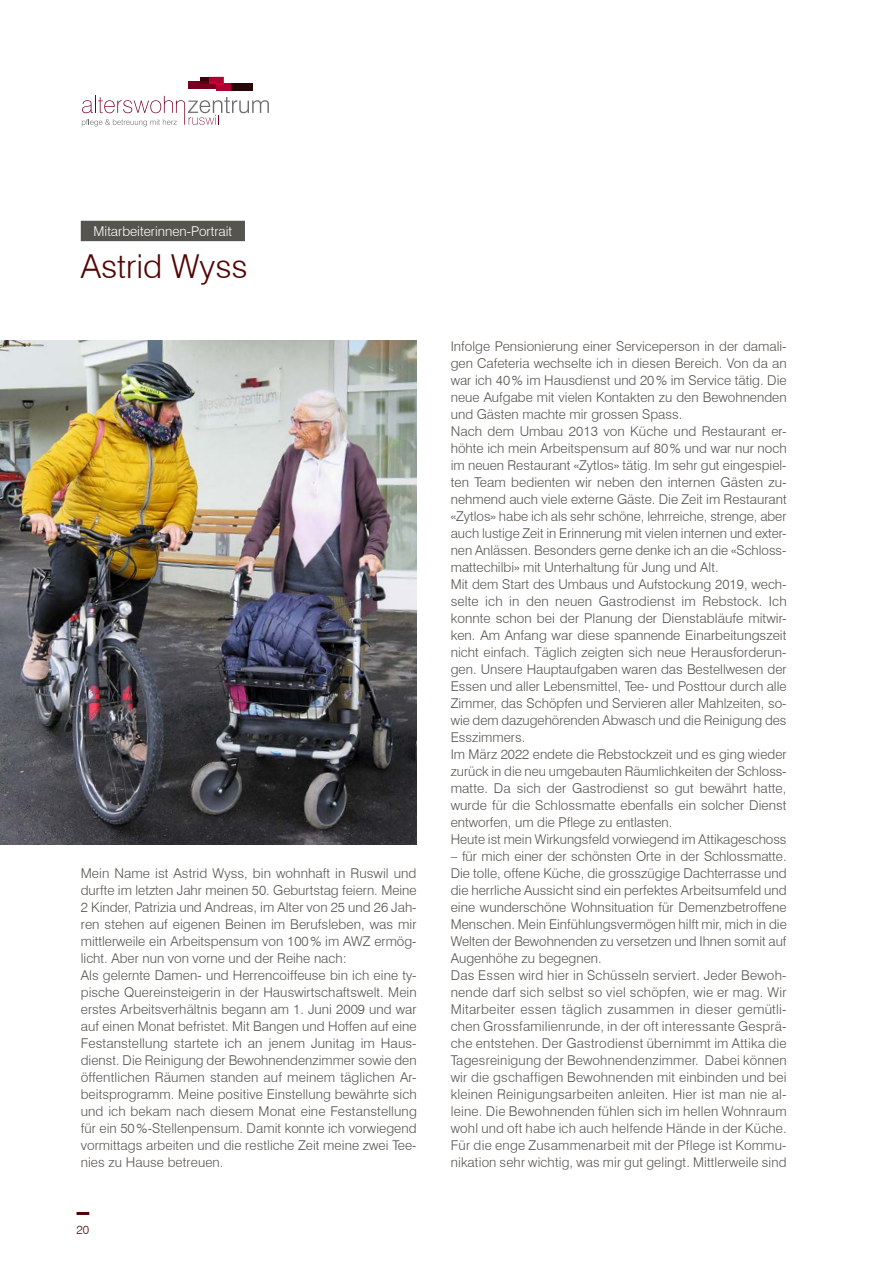
<style>
.page{position:relative;width:893px;height:1263px;background:#fff}
.page>*{position:absolute;margin:0;border:0;box-sizing:border-box;transform-origin:0 0}
.Titel{font:300 33px "Swiss 721 BT";color:#530505}
.Lauftext{font:300 13.5px/17px "Swiss 721 BT";color:#56544e;text-align:justify}
.Obertitel{font:300 13.5px "Swiss 721 BT";color:#fff}
.t1{font:300 12px "Swiss 721 BT";color:#530505}
</style>
<div class="page">
<svg style="left:77px;top:1212px;width:12px;height:3px"></svg>
<div style="left:189px;top:82px;width:27px;height:7px;background:#770020"></div>
<div style="left:216px;top:83px;width:15px;height:8px;background:#ad0036"></div>
<div style="left:231px;top:83px;width:22px;height:8px;background:#290607"></div>
<svg style="left:200px;top:77px;width:24px;height:7px"></svg>
<svg style="left:82px;top:96px;width:187px;height:30px"></svg>
<div style="left:81px;top:221px;width:164px;height:20px;background:#56544e"></div>
<img style="left:0;top:340px;width:417px;height:504px">
<p class="Obertitel" style="left:94px;top:223px;width:140px">Mitarbeiterinnen-Portrait</p>
<p class="Titel" style="left:81px;top:246px;width:168px">Astrid Wyss</p>
<p class="Lauftext" style="left:81px;top:865px;width:337px">Mein Name ist Astrid Wyss, bin wohnhaft in Ruswil und durfte im letzten Jahr meinen 50. Geburtstag feiern. Meine 2 Kinder, Patrizia und Andreas, im Alter von 25 und 26 Jah&shy;ren stehen auf eigenen Beinen im Berufsleben, was mir mittlerweile ein Arbeitspensum von 100% im AWZ ermög&shy;licht. Aber nun von vorne und der Reihe nach:</p>
<p class="Lauftext" style="left:81px;top:967px;width:338px">Als gelernte Damen- und Herrencoiffeuse bin ich eine ty&shy;pische Quereinsteigerin in der Hauswirtschaftswelt. Mein erstes Arbeitsverhältnis begann am 1. Juni 2009 und war auf einen Monat befristet. Mit Bangen und Hoffen auf eine Festanstellung startete ich an jenem Junitag im Haus&shy;dienst. Die Reinigung der Bewohnendenzimmer sowie den öffentlichen Räumen standen auf meinem täglichen Ar&shy;beitsprogramm. Meine positive Einstellung bewährte sich und ich bekam nach diesem Monat eine Festanstellung für ein 50 %-Stellenpensum. Damit konnte ich vorwiegend vormittags arbeiten und die restliche Zeit meine zwei Tee&shy;nies zu Hause betreuen.</p>
<p class="t1" style="left:77px;top:1222px;width:14px">20</p>
<p class="Lauftext" style="left:451px;top:337px;width:337px">Infolge Pensionierung einer Serviceperson in der damali&shy;gen Cafeteria wechselte ich in diesen Bereich. Von da an war ich 40% im Hausdienst und 20% im Service tätig. Die neue Aufgabe mit vielen Kontakten zu den Bewohnenden und Gästen machte mir grossen Spass.</p>
<p class="Lauftext" style="left:451px;top:422px;width:337px">Nach dem Umbau 2013 von Küche und Restaurant er&shy;höhte ich mein Arbeitspensum auf 80% und war nur noch im neuen Restaurant «Zytlos» tätig. Im sehr gut eingespiel&shy;ten Team bedienten wir neben den internen Gästen zu&shy;nehmend auch viele externe Gäste. Die Zeit im Restaurant «Zytlos» habe ich als sehr schöne, lehrreiche, strenge, aber auch lustige Zeit in Erinnerung mit vielen internen und exter&shy;nen Anlässen. Besonders gerne denke ich an die «Schloss&shy;mattechilbi» mit Unterhaltung für Jung und Alt.</p>
<p class="Lauftext" style="left:451px;top:576px;width:337px">Mit dem Start des Umbaus und Aufstockung 2019, wech&shy;selte ich in den neuen Gastrodienst im Rebstock. Ich konnte schon bei der Planung der Dienstabläufe mitwir&shy;ken. Am Anfang war diese spannende Einarbeitungszeit nicht einfach. Täglich zeigten sich neue Herausforderun&shy;gen. Unsere Hauptaufgaben waren das Bestellwesen der Essen und aller Lebensmittel, Tee- und Posttour durch alle Zimmer, das Schöpfen und Servieren aller Mahlzeiten, so&shy;wie dem dazugehörenden Abwasch und die Reinigung des Esszimmers.</p>
<p class="Lauftext" style="left:451px;top:746px;width:337px">Im März 2022 endete die Rebstockzeit und es ging wieder zurück in die neu umgebauten Räumlichkeiten der Schloss&shy;matte. Da sich der Gastrodienst so gut bewährt hatte, wurde für die Schlossmatte ebenfalls ein solcher Dienst entworfen, um die Pflege zu entlasten.</p>
<p class="Lauftext" style="left:451px;top:831px;width:337px">Heute ist mein Wirkungsfeld vorwiegend im Attikageschoss</p>
<p class="Lauftext" style="left:451px;top:848px;width:338px">– für mich einer der schönsten Orte in der Schlossmatte.<br>Die tolle, offene Küche, die grosszügige Dachterrasse und die herrliche Aussicht sind ein perfektes Arbeitsumfeld und eine wunderschöne Wohnsituation für Demenzbetroffene Menschen. Mein Einfühlungsvermögen hilft mir, mich in die Welten der Bewohnenden zu versetzen und Ihnen somit auf Augenhöhe zu begegnen.</p>
<p class="Lauftext" style="left:451px;top:967px;width:337px">Das Essen wird hier in Schüsseln serviert. Jeder Bewoh&shy;nende darf sich selbst so viel schöpfen, wie er mag. Wir Mitarbeiter essen täglich zusammen in dieser gemütli&shy;chen Grossfamilienrunde, in der oft interessante Gesprä&shy;che entstehen. Der Gastrodienst übernimmt im Attika die Tagesreinigung der Bewohnendenzimmer. Dabei können wir die gschaffigen Bewohnenden mit einbinden und bei kleinen Reinigungsarbeiten anleiten. Hier ist man nie al&shy;leine. Die Bewohnenden fühlen sich im hellen Wohnraum wohl und oft habe ich auch helfende Hände in der Küche.<br>Für die enge Zusammenarbeit mit der Pflege ist Kommu&shy;nikation sehr wichtig, was mir gut gelingt. Mittlerweile sind</p>
</div>
